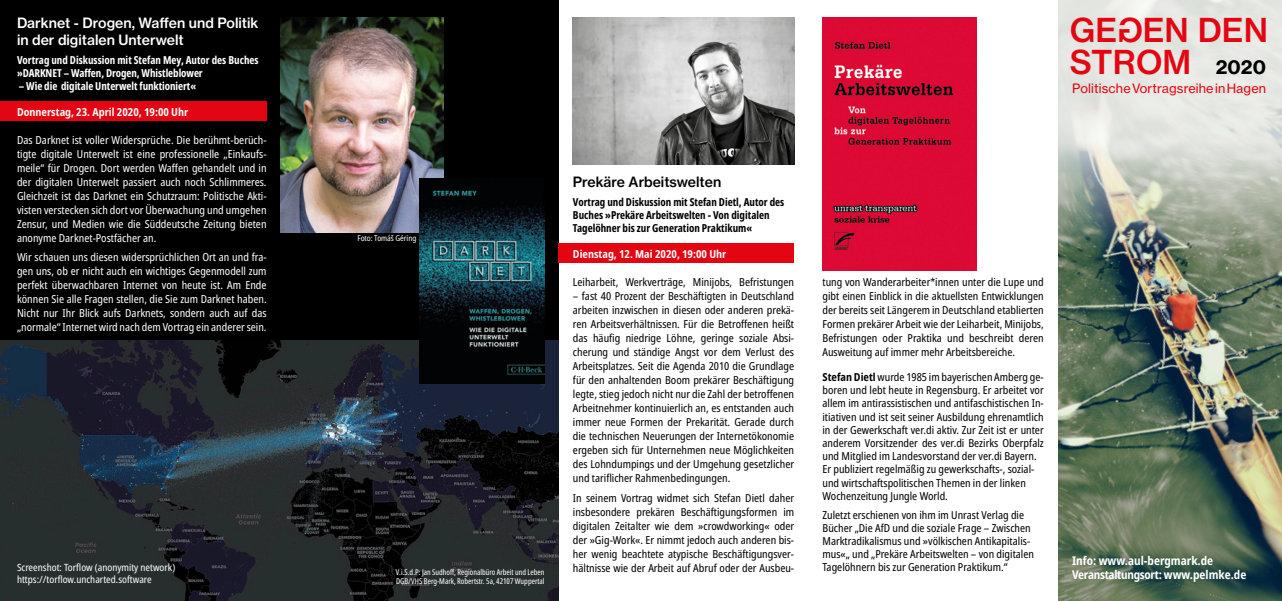
<style>
.page{position:relative;width:1282px;height:601px;background:#fff}
.page>*{position:absolute;margin:0;border:0;box-sizing:border-box;transform-origin:0 0}
.t1{font:32.5px/31.9px "N Haas Grotesk TX Pro 65 Md";letter-spacing:.005em;color:#e30612}
.t2{font:19.2px "N Haas Grotesk TX Pro 75 Bd";color:#000}
.t3{font:14px/16.8px "N Haas Grotesk TX Pro 65 Md";color:#fff}
.t4{font:14px "N Haas Grotesk TX Pro 65 Md";color:#000}
.t5{font:12.8px "N Haas Grotesk TX Pro 55 Rg";letter-spacing:.01em;color:#e30612}
.t6{font:700 condensed 12px/14.4px "Noto Sans";color:#fff}
.t7{font:condensed 11px/14px "Noto Sans";color:#000;text-align:justify}
.t8{font:condensed 11px/14px "Noto Sans";color:#fff;text-align:justify}
.t9{font:700 extra-condensed 11px/13.2px "Noto Sans";letter-spacing:-.005em;color:#fff}
.t10{font:700 extra-condensed 11px/13.2px "Noto Sans";color:#000}
.t11{font:700 condensed 11px "Noto Sans";color:#fff}
.t12{font:condensed 10px/12px "Noto Sans";color:#fff}
.t13{font:extra-condensed 8px/9px "Noto Sans";color:#fff}
.t14{font:condensed 8px "Noto Sans";letter-spacing:-.005em;color:#fff}
.s1{font-weight:700}
</style>
<div class="page">
<img style="left:1058px;top:253px;width:223px;height:348px">
<img style="left:1058px;top:451px;width:173px;height:150px">
<svg style="left:1058px;top:0;width:223px;height:253px;background:#cbd0c8"></svg>
<div style="left:0;top:0;width:558px;height:601px;background:#000"></div>
<div style="left:0;top:101px;width:266px;height:20px;background:#e30612"></div>
<img style="left:281px;top:17px;width:163px;height:215px">
<img style="left:0;top:340px;width:558px;height:261px">
<img style="left:420px;top:179px;width:124px;height:205px">
<div style="left:558px;top:243px;width:236px;height:20px;background:#e30612"></div>
<img style="left:573px;top:17px;width:221px;height:147px">
<img style="left:822px;top:17px;width:154px;height:253px">
<svg style="left:1119px;top:18px;width:22px;height:25px"></svg>
<p class="t3" style="left:17px;top:14px;width:243px">Darknet - Drogen, Waffen und Politik in der digitalen Unterwelt</p>
<p class="t9" style="left:17px;top:53px;width:243px">Vortrag und Diskussion mit Stefan Mey, Autor des Buches »DARKNET – Waffen, Drogen, Whistleblower</p>
<p class="t9" style="left:19px;top:80px;width:179px">– Wie die digitale Unterwelt funktioniert«</p>
<p class="t11" style="left:17px;top:104px;width:173px">Donnerstag, 23. April 2020, 19:00 Uhr</p>
<p class="t8" style="left:17px;top:133px;width:251px">Das Darknet ist voller Widersprüche. Die berühmt-berüch&shy;tigte digitale Unterwelt ist eine professionelle „Einkaufs&shy;meile“ für Drogen. Dort werden Waffen gehandelt und in der digitalen Unterwelt passiert auch noch Schlimmeres.<br>Gleichzeit ist das Darknet ein Schutzraum: Politische Akti&shy;visten verstecken sich dort vor Überwachung und umgehen Zensur, und Medien wie die Süddeutsche Zeitung bieten anonyme Darknet-Postfächer an.</p>
<p class="t8" style="left:17px;top:251px;width:251px">Wir schauen uns diesen widersprüchlichen Ort an und fra&shy;gen uns, ob er nicht auch ein wichtiges Gegenmodell zum perfekt überwachbaren Internet von heute ist. Am Ende können Sie alle Fragen stellen, die Sie zum Darknet haben.<br>Nicht nur Ihr Blick aufs Darknets, sondern auch auf das „normale“ Internet wird nach dem Vortrag ein anderer sein.</p>
<p class="t12" style="left:17px;top:561px;width:160px">Screenshot: Torflow (anonymity network) https://torflow.uncharted.software</p>
<h1 class="t1" style="left:1069px;top:14px;width:199px">GE EN DEN<br>STROM</h1>
<h2 class="t2" style="left:1215px;top:55px;width:52px">2020</h2>
<p class="t5" style="left:1072px;top:81px;width:195px">Politische Vortragsreihe in Hagen</p>
<p class="t14" style="left:357px;top:233px;width:61px">Foto: Tomáš Géring</p>
<p class="t13" style="left:396px;top:567px;width:150px">V.i.S.d.P: Jan Sudhoff, Regionalbüro Arbeit und Leben<br>DGB/VHS Berg-Mark, Robertstr. 5a, 42107 Wuppertal</p>
<p class="t4" style="left:573px;top:173px;width:150px">Prekäre Arbeitswelten</p>
<p class="t10" style="left:573px;top:195px;width:213px">Vortrag und Diskussion mit Stefan Dietl, Autor des<br>Buches »Prekäre Arbeitswelten - Von digitalen<br>Tagelöhner bis zur Generation Praktikum«</p>
<p class="t11" style="left:573px;top:246px;width:155px">Dienstag, 12. Mai 2020, 19:00 Uhr</p>
<p class="t7" style="left:573px;top:275px;width:223px">Leiharbeit, Werkverträge, Minijobs, Befristungen</p>
<p class="t7" style="left:573px;top:289px;width:223px">– fast 40 Prozent der Beschäftigten in Deutschland arbeiten inzwischen in diesen oder anderen prekä&shy;ren Arbeitsverhältnissen. Für die Betroffenen heißt das häufig niedrige Löhne, geringe soziale Absi&shy;cherung und ständige Angst vor dem Verlust des Arbeitsplatzes. Seit die Agenda 2010 die Grundlage für den anhaltenden Boom prekärer Beschäftigung legte, stieg jedoch nicht nur die Zahl der betroffenen Arbeitnehmer kontinuierlich an, es entstanden auch immer neue Formen der Prekarität. Gerade durch die technischen Neuerungen der Internetökonomie ergeben sich für Unternehmen neue Möglichkeiten des Lohndumpings und der Umgehung gesetzlicher und tariflicher Rahmenbedingungen.</p>
<p class="t7" style="left:573px;top:491px;width:223px">In seinem Vortrag widmet sich Stefan Dietl daher insbesondere prekären Beschäftigungsformen im digitalen Zeitalter wie dem »crowdworking« oder der »Gig-Work«. Er nimmt jedoch auch anderen bis&shy;her wenig beachtete atypische Beschäftigungsver&shy;hältnisse wie der Arbeit auf Abruf oder der Ausbeu-</p>
<p class="t7" style="left:822px;top:275px;width:223px">tung von Wanderarbeiter*innen unter die Lupe und gibt einen Einblick in die aktuellsten Entwicklungen der bereits seit Längerem in Deutschland etablierten Formen prekärer Arbeit wie der Leiharbeit, Minijobs, Befristungen oder Praktika und beschreibt deren Ausweitung auf immer mehr Arbeitsbereiche.</p>
<p class="t7" style="left:822px;top:371px;width:223px;line-height:13.2px;text-align:left"><span class="s1">Stefan Dietl</span> wurde 1985 im bayerischen Amberg ge&shy;boren und lebt heute in Regensburg. Er arbeitet vor allem im antirassistischen und antifaschistischen In&shy;itiativen und ist seit seiner Ausbildung ehrenamtlich in der Gewerkschaft ver.di aktiv. Zur Zeit ist er unter anderem Vorsitzender des ver.di Bezirks Oberpfalz und Mitglied im Landesvorstand der ver.di Bayern.<br>Er publiziert regelmäßig zu gewerkschafts-, sozial&shy;und wirtschaftspolitischen Themen in der linken Wochenzeitung Jungle World.</p>
<p class="t7" style="left:822px;top:508px;width:213px;line-height:13.2px;text-align:left">Zuletzt erschienen von ihm im Unrast Verlag die Bücher „Die AfD und die soziale Frage – Zwischen Marktradikalismus und »völkischen Antikapitalis&shy;mus«„ und „Prekäre Arbeitswelten – von digitalen Tagelöhnern bis zur Generation Praktikum.“</p>
<p class="t6" style="left:1071px;top:554px;width:176px">Info: www.aul-bergmark.de<br>Veranstaltungsort: www.pelmke.de</p>
</div>
